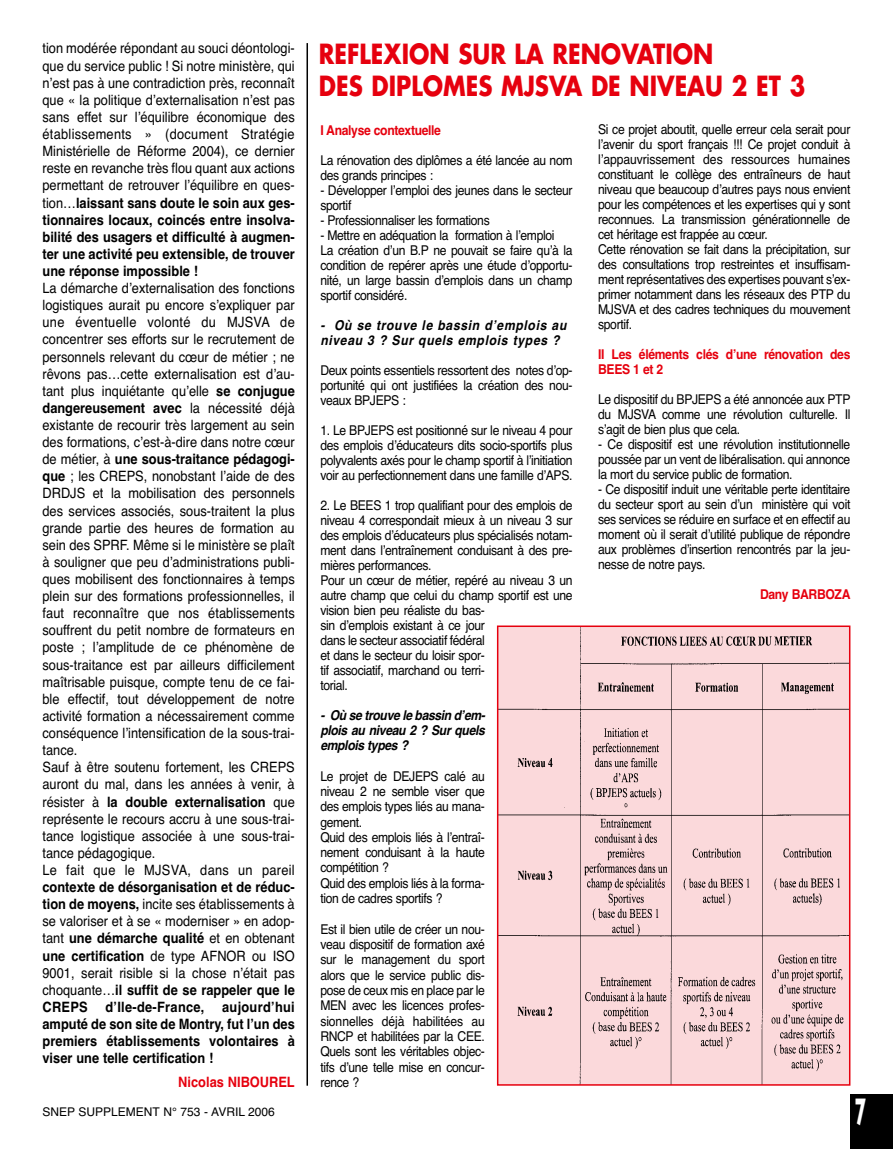
<style>
.page{position:relative;width:893px;height:1149px;background:#fff}
.page>*{position:absolute;margin:0;border:0;box-sizing:border-box;transform-origin:0 0}
.t1{font:700 39px "Gill Sans";color:#fff;scale:.5 1}
.t2{font:700 27px/32.4px "Futura Std";color:#e6000e;scale:.85 1}
.t3{font:14.25px/17.1px "Helvetica";color:#000;text-align:justify;scale:.9 1}
.t4{font:700 14.25px/17.1px "Helvetica";color:#000;text-align:justify;scale:.9 1}
.t5{font:700 14.25px "Helvetica";color:#e6000e;scale:.9 1}
.t6{font:13.5px/15px "Helvetica";letter-spacing:-.03em;color:#000;scale:.9 1}
.t7{font:italic 700 13.5px/15px "Helvetica";color:#000;scale:.9 1}
.t8{font:700 13.5px/15px "Helvetica";letter-spacing:-.03em;color:#e6000e;scale:.9 1}
.t9{font:12px "Helvetica";color:#000}
.s1{font-weight:700}
.s2{font-weight:400}
</style>
<div class="page">
<div style="left:850px;top:1093px;width:43px;height:55px;background:#000"></div>
<img style="left:500px;top:628px;width:347px;height:454px">
<div style="left:497px;top:625px;width:353px;height:460px;border:2px solid #e6000e"></div>
<hr style="left:306px;top:43px;width:2px;height:1042px;background:#000">
<p class="t3" style="left:43px;top:41px;width:282px">tion modérée répondant au souci déontologi&shy;que du service public ! Si notre ministère, qui n’est pas à une contradiction près, reconnaît que « la politique d’externalisation n’est pas sans effet sur l’équilibre économique des établissements » (document Stratégie Ministérielle de Réforme 2004), ce dernier reste en revanche très flou quant aux actions permettant de retrouver l’équilibre en ques&shy;tion…<span class="s1">laissant sans doute le soin aux ges&shy;tionnaires locaux, coincés entre insolva&shy;bilité des usagers et difficulté à augmen&shy;ter une activité peu extensible, de trouver une réponse impossible !</span></p>
<p class="t3" style="left:43px;top:281px;width:282px;text-align:left">La démarche d’externalisation des fonctions logistiques aurait pu encore s’expliquer par une éventuelle volonté du MJSVA de concentrer ses efforts sur le recrutement de personnels relevant du cœur de métier ; ne rêvons pas…cette externalisation est d’au&shy;tant plus inquiétante qu’elle <span class="s1">se conjugue dangereusement avec</span> la nécessité déjà existante de recourir très largement au sein des formations, c’est-à-dire dans notre cœur de métier, à <span class="s1">une sous-traitance pédagogi&shy;que</span> ; les CREPS, nonobstant l’aide de des DRDJS et la mobilisation des personnels des services associés, sous-traitent la plus grande partie des heures de formation au sein des SPRF. Même si le ministère se plaît à souligner que peu d’administrations publi&shy;ques mobilisent des fonctionnaires à temps plein sur des formations professionnelles, il faut reconnaître que nos établissements souffrent du petit nombre de formateurs en poste ; l’amplitude de ce phénomène de sous-traitance est par ailleurs difficilement maîtrisable puisque, compte tenu de ce fai&shy;ble effectif, tout développement de notre activité formation a nécessairement comme conséquence l’intensification de la sous-trai&shy;tance.<br>Sauf à être soutenu fortement, les CREPS auront du mal, dans les années à venir, à résister à <span class="s1">la double externalisation</span> que représente le recours accru à une sous-trai&shy;tance logistique associée à une sous-trai&shy;tance pédagogique.<br>Le fait que le MJSVA, dans un pareil</p>
<p class="t4" style="left:43px;top:879px;width:282px">contexte de désorganisation et de réduc&shy;tion de moyens, <span class="s2">incite ses établissements à se valoriser et à se « moderniser » en adop&shy;tant</span> une démarche qualité <span class="s2">et en obtenant </span>une certification <span class="s2">de type AFNOR ou ISO 9001, serait risible si la chose n’était pas choquante…</span>il suffit de se rappeler que le CREPS d’Ile-de-France, aujourd’hui amputé de son site de Montry, fut l’un des premiers établissements volontaires à viser une telle certification !</p>
<p class="t5" style="left:178px;top:1076px;width:131px">Nicolas NIBOUREL</p>
<p class="t9" style="left:43px;top:1106px;width:234px">SNEP SUPPLEMENT N° 753 - AVRIL 2006</p>
<h2 class="t2" style="left:319px;top:41px;width:574px">REFLEXION SUR LA RENOVATION<br>DES DIPLOMES MJSVA DE NIVEAU 2 ET 3</h2>
<p class="t8" style="left:320px;top:124px;width:136px">I Analyse contextuelle</p>
<p class="t6" style="left:320px;top:154px;width:282px">La rénovation des diplômes a été lancée au nom des grands principes :</p>
<p class="t6" style="left:320px;top:184px;width:282px">- Développer l’emploi des jeunes dans le secteur sportif</p>
<p class="t6" style="left:320px;top:214px;width:190px">- Professionnaliser les formations</p>
<p class="t6" style="left:320px;top:229px;width:282px">- Mettre en adéquation la formation à l’emploi<br>La création d’un B.P ne pouvait se faire qu’à la condition de repérer après une étude d’opportu&shy;nité, un large bassin d’emplois dans un champ sportif considéré.</p>
<p class="t7" style="left:320px;top:319px;width:278px">- Où se trouve le bassin d’emplois au niveau 3 ? Sur quels emplois types ?</p>
<p class="t6" style="left:320px;top:364px;width:282px;text-align:justify">Deux points essentiels ressortent des notes d’op&shy;portunité qui ont justifiées la création des nou&shy;veaux BPJEPS :</p>
<p class="t6" style="left:320px;top:424px;width:282px;text-align:justify">1. Le BPJEPS est positionné sur le niveau 4 pour des emplois d’éducateurs dits socio-sportifs plus polyvalents axés pour le champ sportif à l’initiation voir au perfectionnement dans une famille d’APS.</p>
<p class="t6" style="left:320px;top:499px;width:282px">2. Le BEES 1 trop qualifiant pour des emplois de niveau 4 correspondait mieux à un niveau 3 sur des emplois d’éducateurs plus spécialisés notam&shy;ment dans l’entraînement conduisant à des pre&shy;mières performances.<br>Pour un cœur de métier, repéré au niveau 3 un autre champ que celui du champ sportif est une vision bien peu réaliste du bas-<br>sin d’emplois existant à ce jour<br>dans le secteur associatif fédéral<br>et dans le secteur du loisir spor-<br>tif associatif, marchand ou terri-<br>torial.</p>
<p class="t7" style="left:320px;top:709px;width:187px;text-align:justify">- Où se trouve le bassin d’em&shy;plois au niveau 2 ? Sur quels emplois types ?</p>
<p class="t6" style="left:320px;top:769px;width:184px">Le projet de DEJEPS calé au niveau 2 ne semble viser que des emplois types liés au mana&shy;gement.<br>Quid des emplois liés à l’entraî&shy;nement conduisant à la haute compétition ?<br>Quid des emplois liés à la forma&shy;tion de cadres sportifs ?</p>
<p class="t6" style="left:320px;top:922px;width:184px;text-align:justify">Est il bien utile de créer un nou&shy;veau dispositif de formation axé sur le management du sport alors que le service public dis&shy;pose de ceux mis en place par le MEN avec les licences profes&shy;sionnelles déjà habilitées au RNCP et habilitées par la CEE.<br>Quels sont les véritables objec&shy;tifs d’une telle mise en concur&shy;rence ?</p>
<p class="t6" style="left:598px;top:123px;width:282px">Si ce projet aboutit, quelle erreur cela serait pour l’avenir du sport français !!! Ce projet conduit à l’appauvrissement des ressources humaines constituant le collège des entraîneurs de haut niveau que beaucoup d’autres pays nous envient pour les compétences et les expertises qui y sont reconnues. La transmission générationnelle de cet héritage est frappée au cœur.<br>Cette rénovation se fait dans la précipitation, sur des consultations trop restreintes et insuffisam&shy;ment représentatives des expertises pouvant s’ex&shy;primer notamment dans les réseaux des PTP du MJSVA et des cadres techniques du mouvement sportif.</p>
<p class="t8" style="left:598px;top:348px;width:282px">II Les éléments clés d’une rénovation des<br>BEES 1 et 2</p>
<p class="t6" style="left:598px;top:393px;width:282px;text-align:justify">Le dispositif du BPJEPS a été annoncée aux PTP du MJSVA comme une révolution culturelle. Il s’agit de bien plus que cela.</p>
<p class="t6" style="left:598px;top:438px;width:282px;text-align:justify">- Ce dispositif est une révolution institutionnelle poussée par un vent de libéralisation. qui annonce la mort du service public de formation.</p>
<p class="t6" style="left:598px;top:483px;width:282px;text-align:justify">- Ce dispositif induit une véritable perte identitaire du secteur sport au sein d’un ministère qui voit ses services se réduire en surface et en effectif au moment où il serait d’utilité publique de répondre aux problèmes d’insertion rencontrés par la jeu&shy;nesse de notre pays.</p>
<p class="t8" style="left:760px;top:588px;width:102px">Dany BARBOZA</p>
<h1 class="t1" style="left:855px;top:1098px;width:25px">7</h1>
</div>
